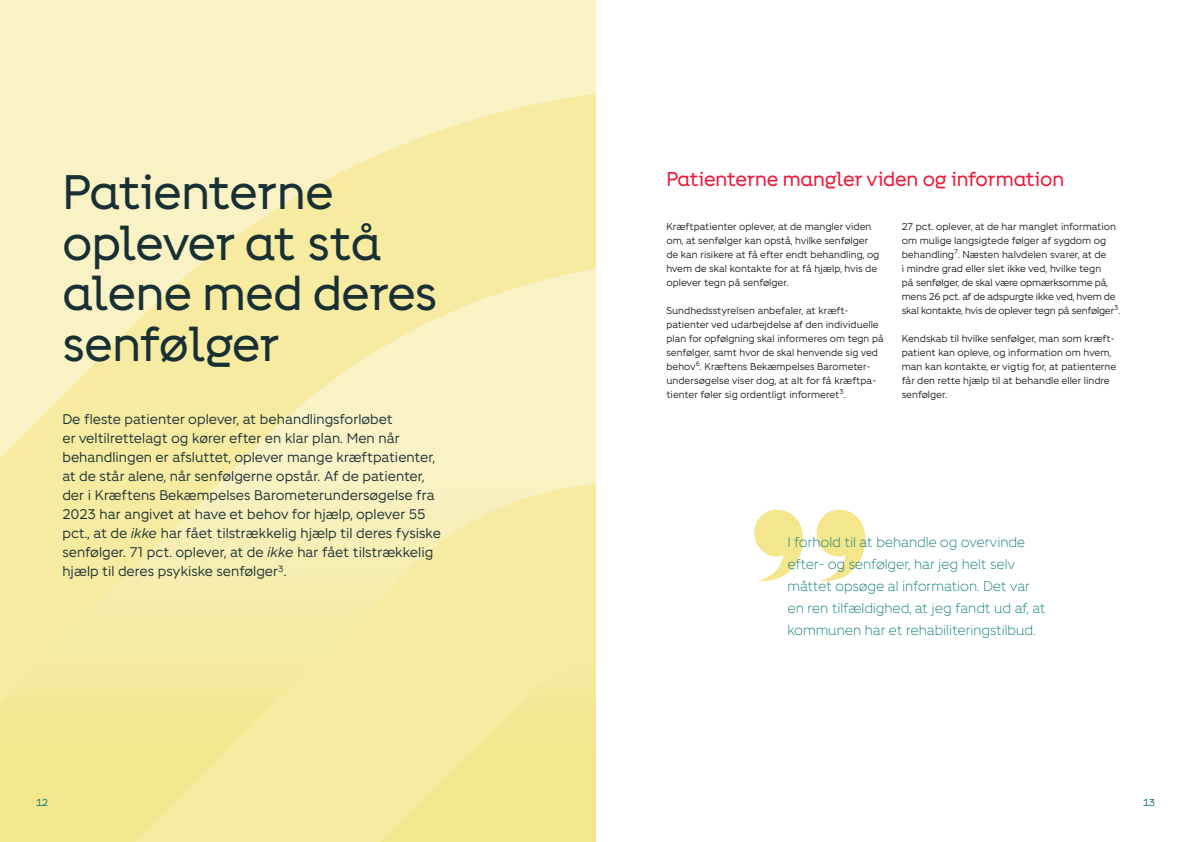
<style>
.page{position:relative;width:1191px;height:842px;background:#fff}
.page>*{position:absolute;margin:0;border:0;box-sizing:border-box;transform-origin:0 0}
.t1{font:48.4px/50.8px "Fighter Overskrift";letter-spacing:-.02em;color:#183034}
.t2{font:20px "Fighter Overskrift";letter-spacing:-.01em;color:#ed1a3a}
.t3{font:14px/19px "Fighter";color:#183034}
.t4{font:300 14px/22px "Fighter";letter-spacing:-.01em;color:#16817f}
.t5{font:10px/14px "Fighter";color:#231f20}
.t6{font:10px/14px "Fighter";letter-spacing:-.02em;color:#231f20}
.t7{font:10px "Fighter Overskrift";color:#16817f}
.s1{font-style:italic}
</style>
<div class="page">
<div style="left:0;top:0;width:595px;height:842px;background:#f9f2c5"></div>
<svg style="left:0;top:94px;width:595px;height:748px"></svg>
<svg style="left:754px;top:509px;width:50px;height:73px"></svg>
<svg style="left:816px;top:509px;width:50px;height:73px"></svg>
<h1 class="t1" style="left:62px;top:166px;width:377px">Patienterne oplever at stå alene med deres senfølger</h1>
<p class="t3" style="left:62px;top:408px;width:380px">De fleste patienter oplever, at behandlingsforløbet<br>er veltilrettelagt og kører efter en klar plan. Men når behandlingen er afsluttet, oplever mange kræftpatienter, at de står alene, når senfølgerne opstår. Af de patienter, der i Kræftens Bekæmpelses Barometerundersøgelse fra 2023 har angivet at have et behov for hjælp, oplever 55 pct., at de <span class="s1">ikke</span> har fået tilstrækkelig hjælp til deres fysiske senfølger. 71 pct. oplever, at de <span class="s1">ikke</span> har fået tilstrækkelig hjælp til deres psykiske senfølger<sup>3</sup>.</p>
<h2 class="t2" style="left:666px;top:167px;width:399px">Patienterne mangler viden og information</h2>
<p class="t5" style="left:666px;top:219px;width:214px">Kræftpatienter oplever, at de mangler viden om, at senfølger kan opstå, hvilke senfølger de kan risikere at få efter endt behandling, og hvem de skal kontakte for at få hjælp, hvis de oplever tegn på senfølger.</p>
<p class="t5" style="left:666px;top:303px;width:219px">Sundhedsstyrelsen anbefaler, at kræft&shy;patienter ved udarbejdelse af den individuelle plan for opfølgning skal informeres om tegn på senfølger, samt hvor de skal henvende sig ved behov<sup>6</sup>. Kræftens Bekæmpelses Barometer&shy;undersøgelse viser dog, at alt for få kræftpa&shy;tienter føler sig ordentligt informeret<sup>3</sup>.</p>
<p class="t6" style="left:901px;top:219px;width:220px">27 pct. oplever, at de har manglet information om mulige langsigtede følger af sygdom og behandling<sup>7</sup>. Næsten halvdelen svarer, at de<br>i mindre grad eller slet ikke ved, hvilke tegn<br>på senfølger, de skal være opmærksomme på, mens 26 pct. af de adspurgte ikke ved, hvem de skal kontakte, hvis de oplever tegn på senfølger<sup>3</sup>.</p>
<p class="t5" style="left:901px;top:331px;width:216px">Kendskab til hvilke senfølger, man som kræft&shy;patient kan opleve, og information om hvem, man kan kontakte, er vigtig for, at patienterne får den rette hjælp til at behandle eller lindre senfølger.</p>
<h3 class="t4" style="left:787px;top:530px;width:260px">I forhold til at behandle og overvinde efter- og senfølger, har jeg helt selv måttet opsøge al information. Det var en ren tilfældighed, at jeg fandt ud af, at kommunen har et rehabiliteringstilbud.</h3>
<p class="t7" style="left:36px;top:797px;width:13px">12</p>
<p class="t7" style="left:1143px;top:797px;width:13px">13</p>
</div>
